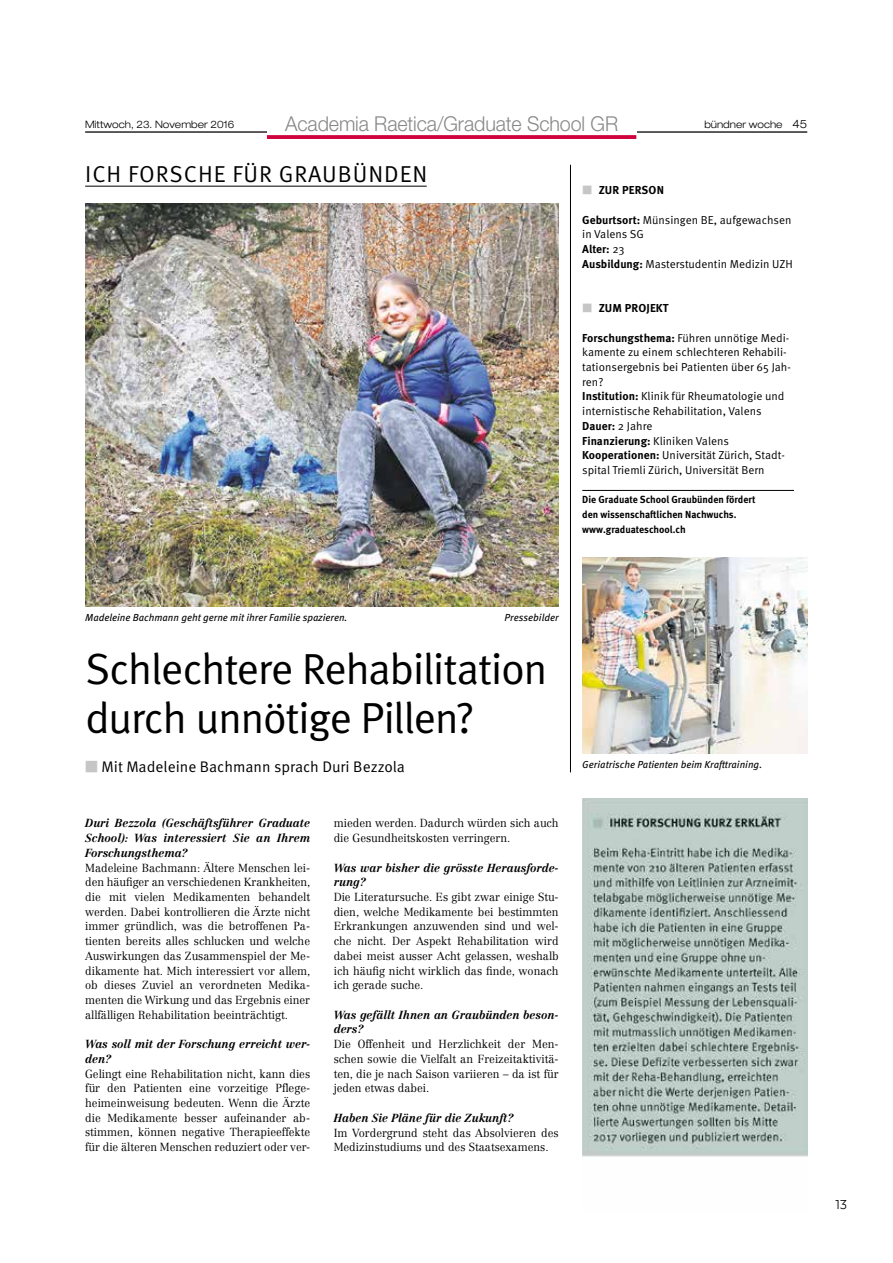
<style>
.page{position:relative;width:893px;height:1263px;background:#fff}
.page>*{position:absolute;margin:0;border:0;box-sizing:border-box;transform-origin:0 0}
.t1{font:46.05px/49.9px "Meta OT Norm";letter-spacing:-.01em;color:#000;scale:.96 1}
.t2{font:43.5px/49.5px "Meta Pro";letter-spacing:-.035em;color:#000}
.t3{font:23.1px "Meta OT Norm";letter-spacing:.04em;color:#000}
.t4{font:300 20.55px "Helvetica Neue LT Std";letter-spacing:-.005em;color:#878787;scale:.96 1}
.t5{font:15.3px "Meta OT Norm";color:#000}
.t6{font:15px "Texta";color:#000}
.t7{font:300 11.55px/14.7px "Centennial LT Std";color:#000;text-align:justify;scale:.96 1}
.t8{font:11.55px/14.7px "Meta OT Norm";color:#000}
.t9{font:italic 700 11.55px/14.7px "Centennial LT Std";color:#000;scale:.96 1}
.t10{font:700 11.55px "Meta OT";letter-spacing:.01em;color:#000}
.t11{font:italic 10.2px "Meta OT";color:#000}
.t12{font:700 10.2px/14.7px "Meta OT";color:#000;scale:.96 1}
.t13{font:300 expanded 10.2px "Helvetica Neue LT Std";color:#000;scale:.96 1}
.s1{font-size:11.55px}
.s2{color:#c6c6c6}
.s3{font-family:"Meta OT";font-weight:700}
.s4{font-family:"Meta OT Norm";font-weight:400}
.s5{font-family:"Meta OT";font-weight:700;color:#c6c6c6}
</style>
<div class="page">
<hr style="left:85px;top:131px;width:722px;height:2px;background:#000">
<div style="left:267px;top:117px;width:369px;height:27px;background:#fff"></div>
<svg style="left:267px;top:135px;width:369px;height:4px"></svg>
<hr style="left:85px;top:186px;width:342px;height:1px;background:#000">
<img style="left:85px;top:203px;width:474px;height:403px">
<img style="left:582px;top:557px;width:225px;height:197px">
<hr style="left:582px;top:490px;width:212px;height:1px;background:#000">
<hr style="left:570px;top:165px;width:1px;height:607px;background:#020203">
<img style="left:582px;top:798px;width:226px;height:359px">
<p class="t13" style="left:85px;top:118px;width:157px">Mittwoch, 23. November 2016</p>
<h3 class="t4" style="left:285px;top:112px;width:348px">Academia Raetica/Graduate School GR</h3>
<p class="t13" style="left:704px;top:118px;width:109px">bündner woche <span class="s1">45</span></p>
<h3 class="t3" style="left:85px;top:160px;width:344px">ICH FORSCHE FÜR GRAUBÜNDEN</h3>
<p class="t10" style="left:582px;top:183px;width:83px"><span class="s2">■</span> ZUR PERSON</p>
<p class="t8" style="left:582px;top:213px;width:211px"><span class="s3">Geburtsort:</span> Münsingen BE, aufgewachsen in Valens SG</p>
<p class="t10" style="left:582px;top:242px;width:44px">Alter: <span class="s4">23</span></p>
<p class="t8" style="left:582px;top:257px;width:212px"><span class="s3">Ausbildung:</span> Masterstudentin Medizin UZH</p>
<p class="t10" style="left:582px;top:301px;width:88px"><span class="s2">■</span> ZUM PROJEKT</p>
<p class="t8" style="left:582px;top:330px;width:210px"><span class="s3">Forschungsthema:</span> Führen unnötige Medi&shy;kamente zu einem schlechteren Rehabili&shy;tationsergebnis bei Patienten über 65 Jah&shy;ren?<br><span class="s3">Institution:</span> Klinik für Rheumatologie und internistische Rehabilitation, Valens</p>
<p class="t10" style="left:582px;top:418px;width:72px">Dauer: <span class="s4">2 Jahre</span></p>
<p class="t8" style="left:582px;top:433px;width:204px"><span class="s3">Finanzierung:</span> Kliniken Valens<br><span class="s3">Kooperationen:</span> Universität Zürich, Stadt&shy;spital Triemli Zürich, Universität Bern</p>
<p class="t12" style="left:582px;top:493px;width:182px">Die Graduate School Graubünden fördert den wissenschaftlichen Nachwuchs. www.graduateschool.ch</p>
<p class="t11" style="left:85px;top:611px;width:264px">Madeleine Bachmann geht gerne mit ihrer Familie spazieren.</p>
<p class="t11" style="left:505px;top:611px;width:56px">Pressebilder</p>
<h2 class="t2" style="left:85px;top:645px;width:464px">Schlechtere Rehabilitation durch unnötige Pillen?</h2>
<h1 class="t1" style="left:85px;top:645px;width:477px">Schlechte Rehabilitation durch unnötige Pillen?</h1>
<h3 class="t5" style="left:85px;top:758px;width:321px"><span class="s5">■</span> Mit Madeleine Bachmann sprach Duri Bezzola</h3>
<p class="t9" style="left:85px;top:816px;width:236px;text-align:justify">Duri Bezzola (Geschäftsführer Graduate School): Was interessiert Sie an Ihrem Forschungsthema?</p>
<p class="t7" style="left:85px;top:860px;width:236px">Madeleine Bachmann: Ältere Menschen lei&shy;den häufiger an verschiedenen Krankheiten, die mit vielen Medikamenten behandelt werden. Dabei kontrollieren die Ärzte nicht immer gründlich, was die betroffenen Pa&shy;tienten bereits alles schlucken und welche Auswirkungen das Zusammenspiel der Me&shy;dikamente hat. Mich interessiert vor allem, ob dieses Zuviel an verordneten Medika&shy;menten die Wirkung und das Ergebnis einer allfälligen Rehabilitation beeinträchtigt.</p>
<p class="t9" style="left:85px;top:1037px;width:236px">Was soll mit der Forschung erreicht wer&shy;den?</p>
<p class="t7" style="left:85px;top:1066px;width:236px">Gelingt eine Rehabilitation nicht, kann dies für den Patienten eine vorzeitige Pflege&shy;heimeinweisung bedeuten. Wenn die Ärzte die Medikamente besser aufeinander ab&shy;stimmen, können negative Therapieeffekte für die älteren Menschen reduziert oder ver-</p>
<p class="t7" style="left:334px;top:816px;width:236px">mieden werden. Dadurch würden sich auch die Gesundheitskosten verringern.</p>
<p class="t9" style="left:334px;top:860px;width:236px">Was war bisher die grösste Herausforde&shy;rung?</p>
<p class="t7" style="left:334px;top:889px;width:236px">Die Literatursuche. Es gibt zwar einige Stu&shy;dien, welche Medikamente bei bestimmten Erkrankungen anzuwenden sind und wel&shy;che nicht. Der Aspekt Rehabilitation wird dabei meist ausser Acht gelassen, weshalb ich häufig nicht wirklich das finde, wonach ich gerade suche.</p>
<p class="t9" style="left:334px;top:1007px;width:236px">Was gefällt Ihnen an Graubünden beson&shy;ders?</p>
<p class="t7" style="left:334px;top:1037px;width:236px">Die Offenheit und Herzlichkeit der Men&shy;schen sowie die Vielfalt an Freizeitaktivitä&shy;ten, die je nach Saison variieren – da ist für jeden etwas dabei.</p>
<p class="t9" style="left:334px;top:1110px;width:189px">Haben Sie Pläne für die Zukunft?</p>
<p class="t7" style="left:334px;top:1125px;width:236px">Im Vordergrund steht das Absolvieren des<br>Medizinstudiums und des Staatsexamens.</p>
<p class="t11" style="left:582px;top:759px;width:181px">Geriatrische Patienten beim Krafttraining.</p>
<p class="t6" style="left:836px;top:1196px;width:13px">13</p>
</div>
